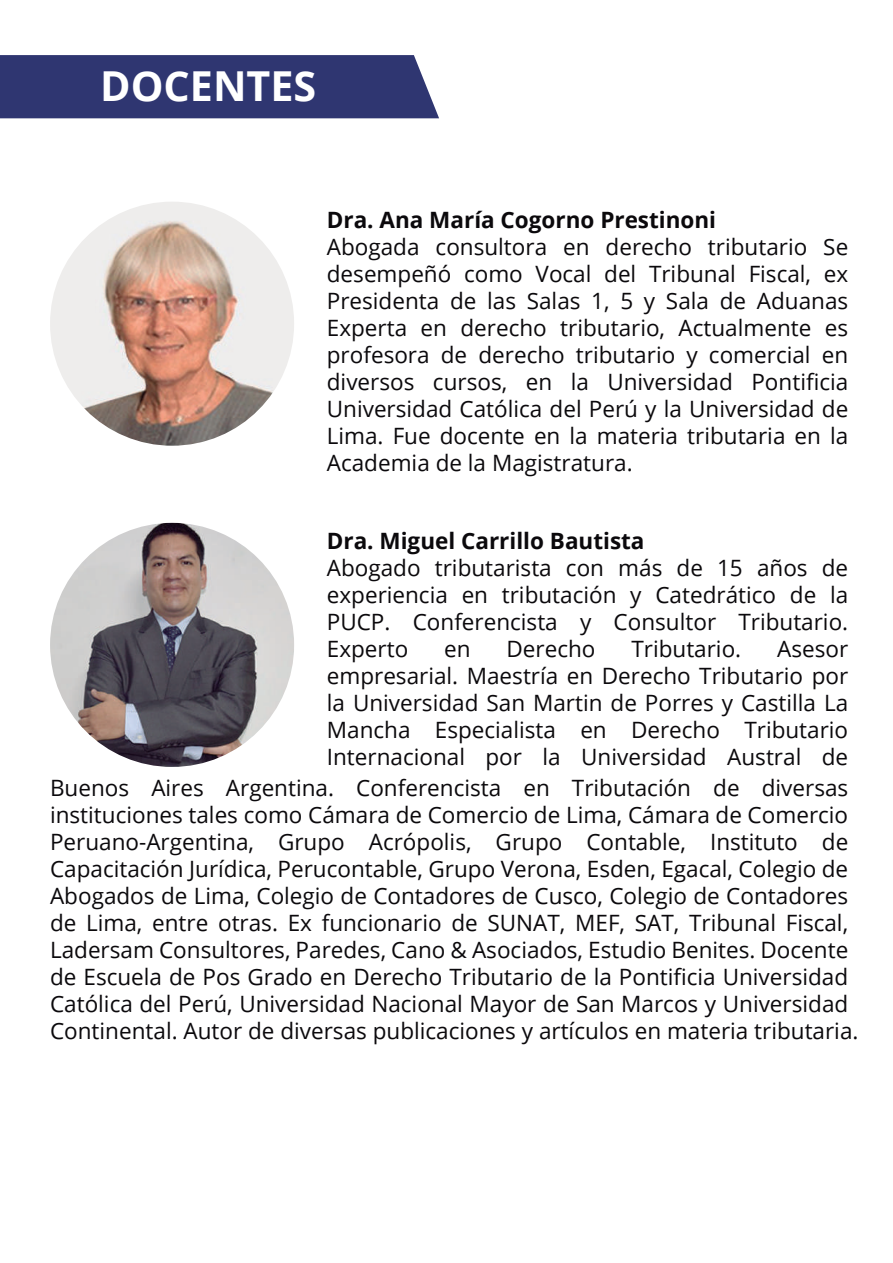
<style>
.page{position:relative;width:893px;height:1263px;background:#fff}
.page>*{position:absolute;margin:0;border:0;box-sizing:border-box;transform-origin:0 0}
.t1{font:700 41.25px "Open Sans";color:#fff}
.t2{font:22.5px/27px "Open Sans";color:#0b090c;text-align:justify}
.t3{font:700 22.5px "Open Sans";color:#0b090c}
</style>
<div class="page">
<div style="left:0;top:55px;width:439px;height:63px;background:#2f3671"></div>
<img style="left:50px;top:202px;width:244px;height:244px;border-radius:122px">
<img style="left:50px;top:523px;width:244px;height:244px;border-radius:122px">
<h1 class="t1" style="left:100px;top:57px;width:218px">DOCENTES</h1>
<p class="t3" style="left:327px;top:204px;width:391px">Dra. Ana María Cogorno Prestinoni</p>
<p class="t2" style="left:327px;top:233px;width:523px">Abogada consultora en derecho tributario Se desempeñó como Vocal del Tribunal Fiscal, ex Presidenta de las Salas 1, 5 y Sala de Aduanas Experta en derecho tributario, Actualmente es profesora de derecho tributario y comercial en diversos cursos, en la Universidad Pontificia Universidad Católica del Perú y la Universidad de Lima. Fue docente en la materia tributaria en la Academia de la Magistratura.</p>
<p class="t3" style="left:327px;top:525px;width:319px">Dra. Miguel Carrillo Bautista</p>
<p class="t2" style="left:327px;top:554px;width:523px">Abogado tributarista con más de 15 años de experiencia en tributación y Catedrático de la PUCP. Conferencista y Consultor Tributario.<br>Experto</p>
<p class="t2" style="left:444px;top:635px;width:28px">en</p>
<p class="t2" style="left:507px;top:635px;width:90px">Derecho</p>
<p class="t2" style="left:631px;top:635px;width:111px">Tributario.</p>
<p class="t2" style="left:327px;top:635px;width:523px;text-indent:450px">Asesor empresarial. Maestría en Derecho Tributario por la Universidad San Martin de Porres y Castilla La Mancha Especialista en Derecho Tributario Internacional por la Universidad Austral de</p>
<p class="t2" style="left:50px;top:774px;width:810px;text-align:left">Buenos Aires Argentina. Conferencista en Tributación de diversas instituciones tales como Cámara de Comercio de Lima, Cámara de Comercio Peruano-Argentina, Grupo Acrópolis, Grupo Contable, Instituto de Capacitación Jurídica, Perucontable, Grupo Verona, Esden, Egacal, Colegio de Abogados de Lima, Colegio de Contadores de Cusco, Colegio de Contadores de Lima, entre otras. Ex funcionario de SUNAT, MEF, SAT, Tribunal Fiscal, Ladersam Consultores, Paredes, Cano &amp; Asociados, Estudio Benites. Docente de Escuela de Pos Grado en Derecho Tributario de la Pontificia Universidad Católica del Perú, Universidad Nacional Mayor de San Marcos y Universidad Continental. Autor de diversas publicaciones y artículos en materia tributaria.</p>
</div>
